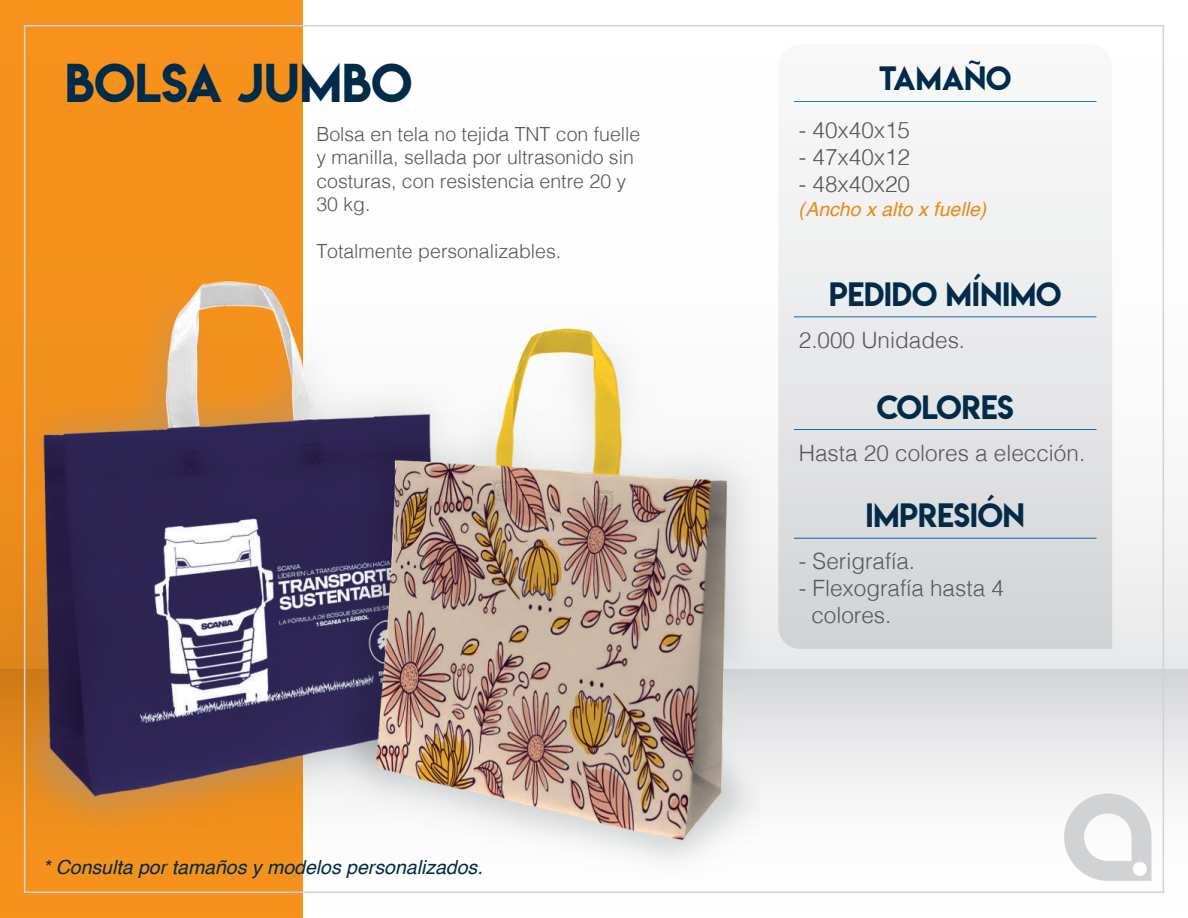
<style>
.page{position:relative;width:1188px;height:918px;background:#fff}
.page>*{position:absolute;margin:0;border:0;box-sizing:border-box;transform-origin:0 0}
.t1{font:48.6px "Lemon Milk";color:#002b49}
.t2{font:30px "Lemon Milk";color:#002b49}
.t3{font:300 22.5px/27px "Helvetica";color:#57585a}
.t4{font:300 19.5px/23.4px "Helvetica";color:#57585a}
.t5{font:italic 19.5px "Helvetica";color:#002b49}
.t6{font:italic 19.5px "Helvetica";color:#f7931d}
</style>
<div class="page">
<div style="left:0;top:0;width:1188px;height:669px;background:linear-gradient(to bottom,#fff,#eeeeef)"></div>
<div style="left:0;top:669px;width:1188px;height:249px;background:linear-gradient(to bottom,#dadbdd,#fff)"></div>
<div style="left:0;top:0;width:303px;height:918px;background:#f7931d"></div>
<svg style="left:1064px;top:794px;width:87px;height:87px"></svg>
<svg style="left:778px;top:44px;width:334px;height:605px"></svg>
<hr style="left:794px;top:101px;width:302px;height:1px;background:#1074bc">
<hr style="left:794px;top:316px;width:302px;height:1px;background:#1074bc">
<hr style="left:794px;top:429px;width:302px;height:1px;background:#1074bc">
<hr style="left:794px;top:538px;width:302px;height:1px;background:#1074bc">
<img style="left:9px;top:178px;width:751px;height:740px">
<h1 class="t1" style="left:65px;top:48px;width:349px">BOLSA JUMBO</h1>
<p class="t4" style="left:316px;top:121px;width:326px">Bolsa en tela no tejida TNT con fuelle y manilla, sellada por ultrasonido sin costuras, con resistencia entre 20 y<br>30 kg.</p>
<p class="t4" style="left:316px;top:238px;width:246px">Totalmente personalizables.</p>
<p class="t5" style="left:43px;top:852px;width:442px">* Consulta por tamaños y modelos personalizados.</p>
<h2 class="t2" style="left:879px;top:57px;width:134px">TAMAÑO</h2>
<p class="t3" style="left:799px;top:115px;width:113px">- 40x40x15</p>
<p class="t3" style="left:799px;top:142px;width:113px">- 47x40x12</p>
<p class="t3" style="left:799px;top:169px;width:113px">- 48x40x20</p>
<p class="t6" style="left:799px;top:194px;width:189px">(Ancho x alto x fuelle)</p>
<h2 class="t2" style="left:829px;top:273px;width:234px">PEDIDO MÍNIMO</h2>
<p class="t3" style="left:799px;top:325px;width:168px">2.000 Unidades.</p>
<h2 class="t2" style="left:877px;top:385px;width:138px">COLORES</h2>
<p class="t3" style="left:799px;top:437px;width:288px">Hasta 20 colores a elección.</p>
<h2 class="t2" style="left:866px;top:494px;width:161px">IMPRESIÓN</h2>
<p class="t3" style="left:799px;top:546px;width:118px">- Serigrafía.</p>
<p class="t3" style="left:811px;top:573px;width:194px;text-indent:-13px">- Flexografía hasta 4 colores.</p>
</div>
